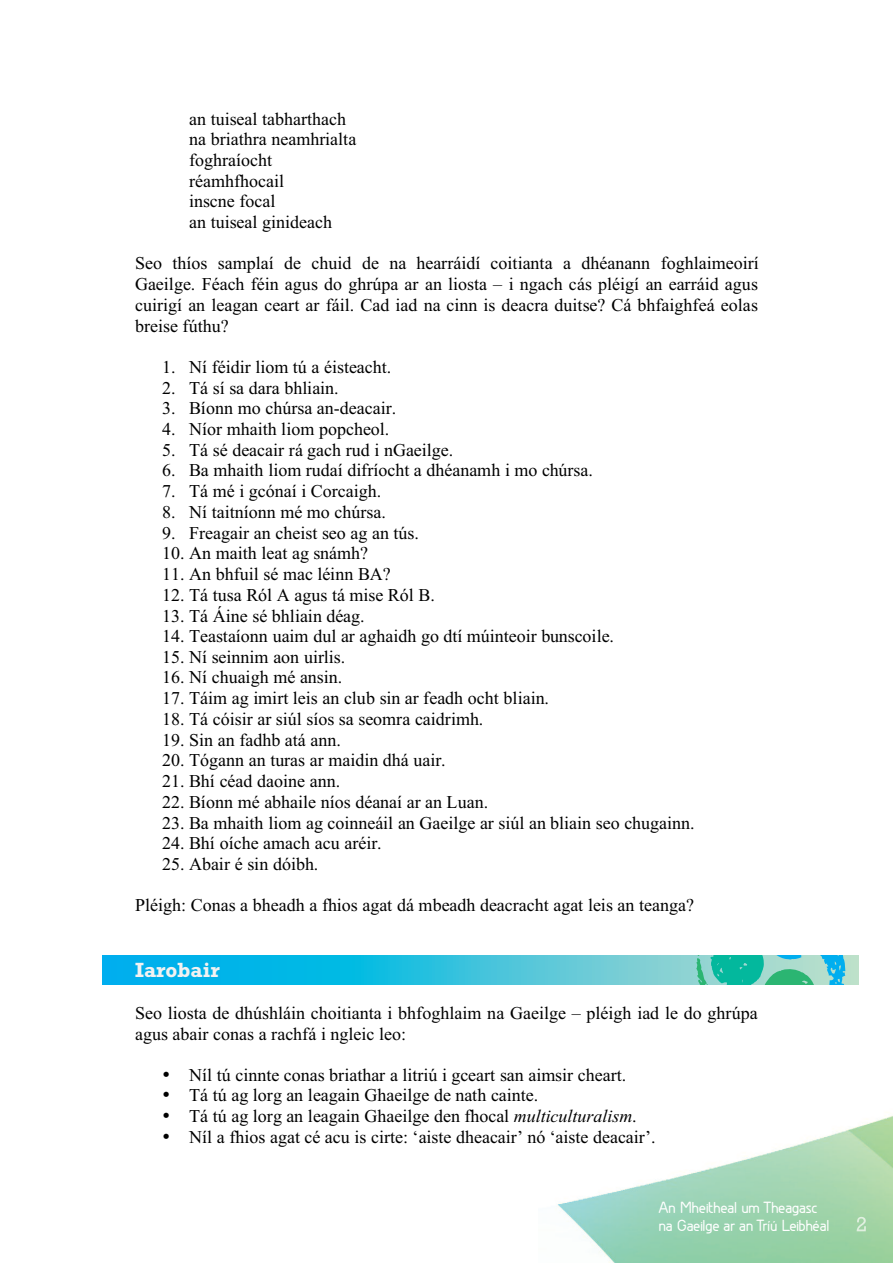
<style>
.page{position:relative;width:893px;height:1263px;background:#fff}
.page>*{position:absolute;margin:0;border:0;box-sizing:border-box;transform-origin:0 0}
.t1{font:20.85px "Rockwell Bold+T42+WRHVQL";letter-spacing:.005em;color:#f2f2f2}
.t2{font:18px/20.7px "Times New Roman PSMT+T42+QYSYNF";color:#000}
.t3{font:700 15px/18px "Greyscale Basic";letter-spacing:-.03em;color:#fff}
.s1{font-family:"Times New Roman PS Italic MT+T42+SOVKMI"}
</style>
<div class="page">
<img style="left:558px;top:1115px;width:335px;height:148px">
<img style="left:857px;top:1217px;width:9px;height:14px">
<svg style="left:102px;top:956px;width:757px;height:28px"></svg>
<svg style="left:696px;top:956px;width:149px;height:28px"></svg>
<p class="t2" style="left:189px;top:108px;width:169px">an tuiseal tabharthach na briathra neamhrialta foghraíocht réamhfhocail<br>inscne focal<br>an tuiseal ginideach</p>
<p class="t2" style="left:135px;top:253px;width:625px;text-align:justify">Seo thíos samplaí de chuid de na hearráidí coitianta a dhéanann foghlaimeoirí Gaeilge. Féach féin agus do ghrúpa ar an liosta – i ngach cás pléigí an earráid agus cuirigí an leagan ceart ar fáil. Cad iad na cinn is deacra duitse? Cá bhfaighfeá eolas breise fúthu?</p>
<p class="t2" style="left:162px;top:357px;width:231px">1. Ní féidir liom tú a éisteacht.</p>
<p class="t2" style="left:162px;top:377px;width:178px">2. Tá sí sa dara bhliain.</p>
<p class="t2" style="left:162px;top:398px;width:236px">3. Bíonn mo chúrsa an-deacair.</p>
<p class="t2" style="left:162px;top:419px;width:229px">4. Níor mhaith liom popcheol.</p>
<p class="t2" style="left:162px;top:440px;width:293px">5. Tá sé deacair rá gach rud i nGaeilge.</p>
<p class="t2" style="left:162px;top:460px;width:432px">6. Ba mhaith liom rudaí difríocht a dhéanamh i mo chúrsa.</p>
<p class="t2" style="left:162px;top:481px;width:221px">7. Tá mé i gcónaí i Corcaigh.</p>
<p class="t2" style="left:162px;top:501px;width:225px">8. Ní taitníonn mé mo chúrsa.</p>
<p class="t2" style="left:162px;top:522px;width:258px">9. Freagair an cheist seo ag an tús.</p>
<p class="t2" style="left:162px;top:543px;width:208px">10. An maith leat ag snámh?</p>
<p class="t2" style="left:162px;top:564px;width:230px">11. An bhfuil sé mac léinn BA?</p>
<p class="t2" style="left:162px;top:584px;width:274px">12. Tá tusa Ról A agus tá mise Ról B.</p>
<p class="t2" style="left:162px;top:605px;width:204px">13. Tá Áine sé bhliain déag.</p>
<p class="t2" style="left:162px;top:626px;width:454px">14. Teastaíonn uaim dul ar aghaidh go dtí múinteoir bunscoile.</p>
<p class="t2" style="left:162px;top:647px;width:185px">15. Ní seinnim aon uirlis.</p>
<p class="t2" style="left:162px;top:667px;width:182px">16. Ní chuaigh mé ansin.</p>
<p class="t2" style="left:162px;top:688px;width:388px">17. Táim ag imirt leis an club sin ar feadh ocht bliain.</p>
<p class="t2" style="left:162px;top:708px;width:323px">18. Tá cóisir ar siúl síos sa seomra caidrimh.</p>
<p class="t2" style="left:162px;top:729px;width:180px">19. Sin an fadhb atá ann.</p>
<p class="t2" style="left:162px;top:750px;width:285px">20. Tógann an turas ar maidin dhá uair.</p>
<p class="t2" style="left:162px;top:771px;width:180px">21. Bhí céad daoine ann.</p>
<p class="t2" style="left:162px;top:791px;width:328px">22. Bíonn mé abhaile níos déanaí ar an Luan.</p>
<p class="t2" style="left:162px;top:812px;width:534px">23. Ba mhaith liom ag coinneáil an Gaeilge ar siúl an bliain seo chugainn.</p>
<p class="t2" style="left:162px;top:833px;width:221px">24. Bhí oíche amach acu aréir.</p>
<p class="t2" style="left:162px;top:854px;width:158px">25. Abair é sin dóibh.</p>
<p class="t2" style="left:135px;top:895px;width:560px">Pléigh: Conas a bheadh a fhios agat dá mbeadh deacracht agat leis an teanga?</p>
<p class="t1" style="left:135px;top:958px;width:86px">Iarobair</p>
<p class="t2" style="left:135px;top:1002px;width:624px">Seo liosta de dhúshláin choitianta i bhfoghlaim na Gaeilge – pléigh iad le do ghrúpa agus abair conas a rachfá i ngleic leo:</p>
<p class="t2" style="left:162px;top:1064px;width:466px">• Níl tú cinnte conas briathar a litriú i gceart san aimsir cheart.</p>
<p class="t2" style="left:162px;top:1085px;width:378px">• Tá tú ag lorg an leagain Ghaeilge de nath cainte.</p>
<p class="t2" style="left:162px;top:1106px;width:476px">• Tá tú ag lorg an leagain Ghaeilge den fhocal <span class="s1">multiculturalism</span>.</p>
<p class="t2" style="left:162px;top:1126px;width:495px">• Níl a fhios agat cé acu is cirte: ‘aiste dheacair’ nó ‘aiste deacair’.</p>
<p class="t3" style="left:658px;top:1198px;width:173px">An Mheitheal um Theagasc na Gaeilge ar an Tríú Leibhéal</p>
</div>
